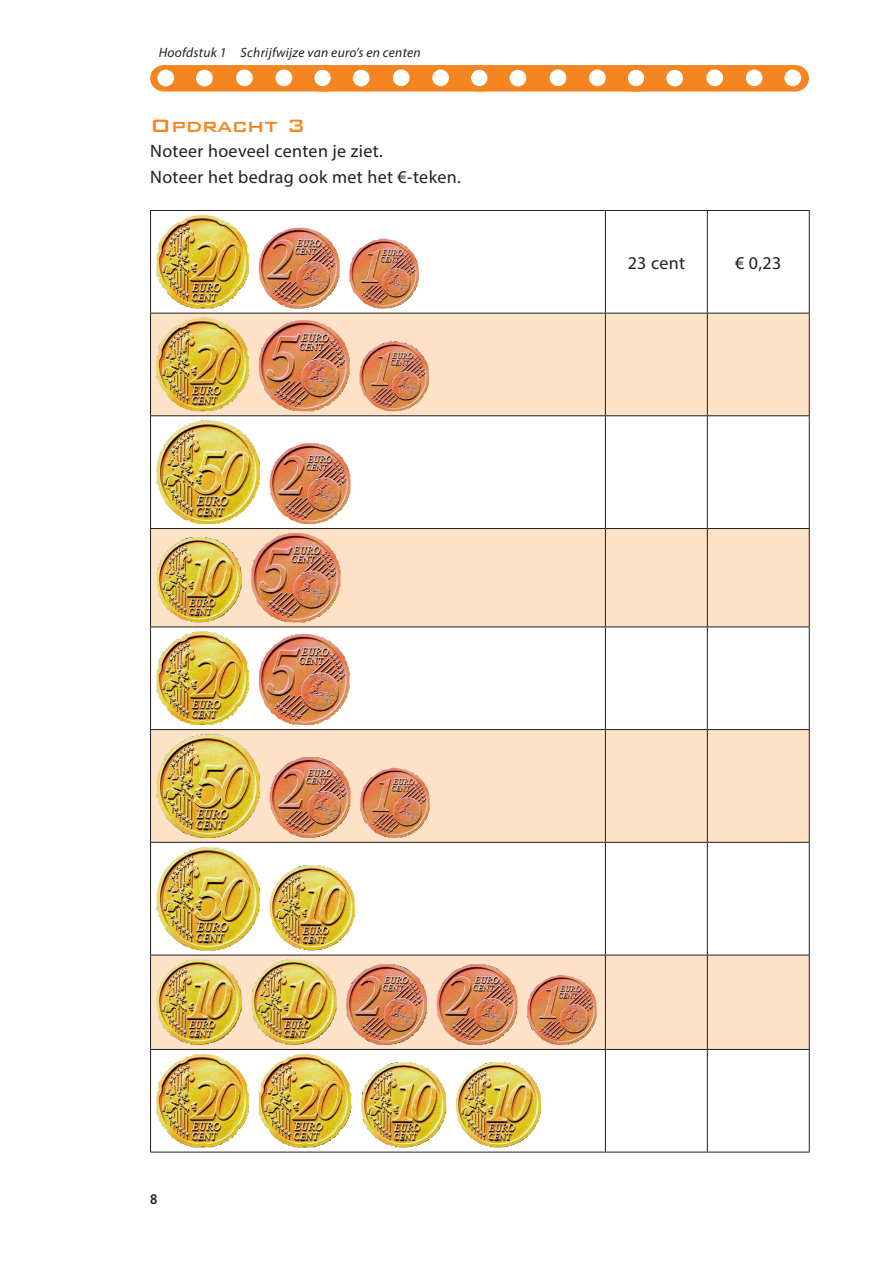
<style>
.page{position:relative;width:896px;height:1266px;background:#fff}
.page>*{position:absolute;margin:0;border:0;box-sizing:border-box;transform-origin:0 0}
.t1{font:500 24px "Bank Gothic BT";letter-spacing:-.01em;color:#f58520}
.t2{font:18px/25.5px "Myriad Pro";letter-spacing:.02em;color:#231f20}
.t3{font:600 15px "Myriad Pro";color:#231f20;scale:.9 1}
.t4{font:italic 13.5px "Myriad Pro";letter-spacing:.02em;color:#231f20}
</style>
<div class="page">
<svg style="left:150px;top:65px;width:658px;height:27px"></svg>
<svg style="left:151px;top:314px;width:657px;height:735px;fill:#fee2c8"></svg>
<hr style="left:605px;top:211px;width:1px;height:102px;background:#231f20">
<hr style="left:707px;top:211px;width:1px;height:102px;background:#231f20">
<hr style="left:150px;top:313px;width:455px;height:1px;background:#231f20">
<hr style="left:605px;top:313px;width:102px;height:1px;background:#231f20">
<hr style="left:605px;top:313px;width:1px;height:102px;background:#231f20">
<hr style="left:707px;top:313px;width:102px;height:1px;background:#231f20">
<hr style="left:707px;top:313px;width:1px;height:102px;background:#231f20">
<hr style="left:150px;top:415px;width:455px;height:1px;background:#231f20">
<hr style="left:605px;top:415px;width:102px;height:1px;background:#231f20">
<hr style="left:605px;top:416px;width:1px;height:112px;background:#231f20">
<hr style="left:707px;top:415px;width:102px;height:1px;background:#231f20">
<hr style="left:707px;top:416px;width:1px;height:112px;background:#231f20">
<hr style="left:150px;top:528px;width:455px;height:1px;background:#231f20">
<hr style="left:605px;top:528px;width:102px;height:1px;background:#231f20">
<hr style="left:605px;top:529px;width:1px;height:97px;background:#231f20">
<hr style="left:707px;top:528px;width:102px;height:1px;background:#231f20">
<hr style="left:707px;top:529px;width:1px;height:97px;background:#231f20">
<hr style="left:150px;top:626px;width:455px;height:1px;background:#231f20">
<hr style="left:605px;top:626px;width:102px;height:1px;background:#231f20">
<hr style="left:605px;top:627px;width:1px;height:102px;background:#231f20">
<hr style="left:707px;top:626px;width:102px;height:1px;background:#231f20">
<hr style="left:707px;top:627px;width:1px;height:102px;background:#231f20">
<hr style="left:150px;top:729px;width:455px;height:1px;background:#231f20">
<hr style="left:605px;top:729px;width:102px;height:1px;background:#231f20">
<hr style="left:605px;top:730px;width:1px;height:111px;background:#231f20">
<hr style="left:707px;top:729px;width:102px;height:1px;background:#231f20">
<hr style="left:707px;top:730px;width:1px;height:111px;background:#231f20">
<hr style="left:150px;top:841px;width:455px;height:1px;background:#231f20">
<hr style="left:605px;top:841px;width:102px;height:1px;background:#231f20">
<hr style="left:605px;top:842px;width:1px;height:112px;background:#231f20">
<hr style="left:707px;top:841px;width:102px;height:1px;background:#231f20">
<hr style="left:707px;top:842px;width:1px;height:112px;background:#231f20">
<hr style="left:150px;top:954px;width:455px;height:1px;background:#231f20">
<hr style="left:605px;top:954px;width:102px;height:1px;background:#231f20">
<hr style="left:605px;top:955px;width:1px;height:94px;background:#231f20">
<hr style="left:707px;top:954px;width:102px;height:1px;background:#231f20">
<hr style="left:707px;top:955px;width:1px;height:94px;background:#231f20">
<hr style="left:150px;top:1049px;width:455px;height:1px;background:#231f20">
<hr style="left:605px;top:1049px;width:102px;height:1px;background:#231f20">
<hr style="left:605px;top:1049px;width:1px;height:102px;background:#231f20">
<hr style="left:707px;top:1049px;width:102px;height:1px;background:#231f20">
<hr style="left:707px;top:1049px;width:1px;height:102px;background:#231f20">
<hr style="left:150px;top:210px;width:455px;height:1px;background:#231f20">
<hr style="left:150px;top:211px;width:1px;height:102px;background:#231f20">
<hr style="left:605px;top:210px;width:102px;height:1px;background:#231f20">
<hr style="left:707px;top:210px;width:102px;height:1px;background:#231f20">
<hr style="left:808px;top:211px;width:1px;height:102px;background:#231f20">
<hr style="left:150px;top:313px;width:1px;height:102px;background:#231f20">
<hr style="left:808px;top:313px;width:1px;height:102px;background:#231f20">
<hr style="left:150px;top:416px;width:1px;height:112px;background:#231f20">
<hr style="left:808px;top:416px;width:1px;height:112px;background:#231f20">
<hr style="left:150px;top:529px;width:1px;height:97px;background:#231f20">
<hr style="left:808px;top:529px;width:1px;height:97px;background:#231f20">
<hr style="left:150px;top:627px;width:1px;height:102px;background:#231f20">
<hr style="left:808px;top:627px;width:1px;height:102px;background:#231f20">
<hr style="left:150px;top:730px;width:1px;height:111px;background:#231f20">
<hr style="left:808px;top:730px;width:1px;height:111px;background:#231f20">
<hr style="left:150px;top:842px;width:1px;height:112px;background:#231f20">
<hr style="left:808px;top:842px;width:1px;height:112px;background:#231f20">
<hr style="left:150px;top:955px;width:1px;height:94px;background:#231f20">
<hr style="left:808px;top:955px;width:1px;height:94px;background:#231f20">
<hr style="left:150px;top:1049px;width:1px;height:102px;background:#231f20">
<hr style="left:808px;top:1049px;width:1px;height:102px;background:#231f20">
<hr style="left:150px;top:1151px;width:455px;height:1px;background:#231f20">
<hr style="left:605px;top:1151px;width:102px;height:1px;background:#231f20">
<hr style="left:707px;top:1151px;width:102px;height:1px;background:#231f20">
<img style="left:156px;top:215px;width:93px;height:93px">
<img style="left:259px;top:228px;width:80px;height:80px">
<img style="left:349px;top:238px;width:70px;height:70px">
<img style="left:156px;top:317px;width:93px;height:94px">
<img style="left:259px;top:320px;width:91px;height:91px">
<img style="left:359px;top:341px;width:70px;height:70px">
<img style="left:156px;top:423px;width:104px;height:101px">
<img style="left:270px;top:443px;width:80px;height:81px">
<img style="left:156px;top:537px;width:85px;height:85px">
<img style="left:251px;top:533px;width:89px;height:89px">
<img style="left:156px;top:631px;width:93px;height:94px">
<img style="left:259px;top:634px;width:91px;height:91px">
<img style="left:156px;top:737px;width:104px;height:100px">
<img style="left:270px;top:757px;width:80px;height:80px">
<img style="left:360px;top:767px;width:70px;height:70px">
<img style="left:156px;top:849px;width:104px;height:101px">
<img style="left:270px;top:865px;width:85px;height:85px">
<img style="left:156px;top:959px;width:85px;height:85px">
<img style="left:251px;top:959px;width:85px;height:85px">
<img style="left:346px;top:964px;width:81px;height:80px">
<img style="left:436px;top:964px;width:81px;height:80px">
<img style="left:527px;top:974px;width:69px;height:70px">
<img style="left:156px;top:1054px;width:93px;height:93px">
<img style="left:259px;top:1054px;width:92px;height:93px">
<img style="left:361px;top:1062px;width:85px;height:85px">
<img style="left:456px;top:1062px;width:85px;height:85px">
<p class="t4" style="left:159px;top:44px;width:263px">Hoofdstuk 1 Schrijfwijze van euro’s en centen</p>
<h1 class="t1" style="left:150px;top:112px;width:157px">Opdracht 3</h1>
<p class="t2" style="left:150px;top:138px;width:312px">Noteer hoeveel centen je ziet.<br>Noteer het bedrag ook met het €-teken.</p>
<p class="t2" style="left:627px;top:249px;width:59px">23 cent</p>
<p class="t2" style="left:735px;top:249px;width:48px">€ 0,23</p>
<p class="t3" style="left:150px;top:1189px;width:10px">8</p>
</div>
